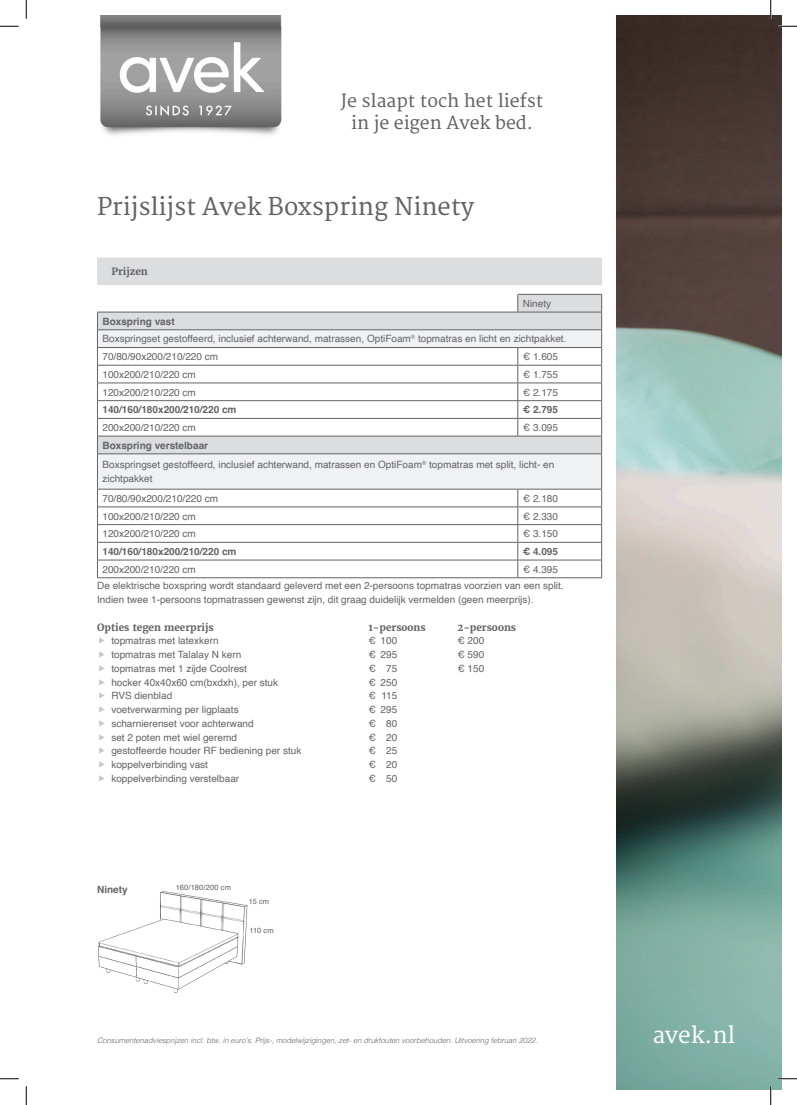
<style>
.page{position:relative;width:797px;height:1105px;background:#fff}
.page>*{position:absolute;margin:0;border:0;box-sizing:border-box;transform-origin:0 0}
.Standaard{font:23.75px "Merriweather";color:#636366}
.Standaard-2{font:22.38px "Merriweather";color:#fff}
.Standaard-3{font:17.75px "Merriweather";color:#636366}
.Standaard-4{font:10px/13.8px "Helvetica";color:#636366}
.platte_tekst{font:10px "Helvetica";color:#636366}
.Standaard-5{font:700 10px "Helvetica";color:#636366}
.Standaard-6{font:700 10px "Merriweather";color:#636366}
.Koppen{font:700 10px "Merriweather";color:#636366}
.platte_tekst-2{font:700 10px "Helvetica";color:#636366}
.Standaard-7{font:italic 300 7.5px "Helvetica";color:#636366}
.t1{font:7.5px "Helvetica";letter-spacing:.025em;color:#636366}
</style>
<div class="page">
<img style="left:98px;top:891px;width:150px;height:102px">
<div style="left:97px;top:258px;width:505px;height:27px;background:#dcdddf"></div>
<svg style="left:98px;top:295px;width:503px;height:34px;fill:#dcdddf"></svg>
<svg style="left:98px;top:330px;width:503px;height:159px"></svg>
<hr style="left:517px;top:294px;width:85px;height:1px;background:#636366">
<svg style="left:517px;top:295px;width:1px;height:17px"></svg>
<hr style="left:518px;top:312px;width:84px;height:1px;background:#636366">
<hr style="left:97px;top:329px;width:421px;height:1px;background:#636366">
<hr style="left:518px;top:329px;width:84px;height:1px;background:#636366">
<hr style="left:97px;top:347px;width:421px;height:1px;background:#636366">
<hr style="left:518px;top:347px;width:84px;height:1px;background:#636366">
<hr style="left:97px;top:365px;width:421px;height:1px;background:#636366">
<hr style="left:518px;top:365px;width:84px;height:1px;background:#636366">
<hr style="left:97px;top:383px;width:421px;height:1px;background:#636366">
<hr style="left:518px;top:383px;width:84px;height:1px;background:#636366">
<hr style="left:97px;top:400px;width:421px;height:1px;background:#636366">
<hr style="left:518px;top:400px;width:84px;height:1px;background:#636366">
<hr style="left:97px;top:418px;width:421px;height:1px;background:#636366">
<hr style="left:518px;top:418px;width:84px;height:1px;background:#636366">
<svg style="left:517px;top:348px;width:1px;height:88px"></svg>
<hr style="left:97px;top:436px;width:421px;height:1px;background:#636366">
<hr style="left:518px;top:436px;width:84px;height:1px;background:#636366">
<svg style="left:601px;top:295px;width:1px;height:158px"></svg>
<hr style="left:97px;top:453px;width:421px;height:1px;background:#636366">
<hr style="left:97px;top:454px;width:1px;height:35px;background:#636366">
<hr style="left:518px;top:453px;width:84px;height:1px;background:#636366">
<hr style="left:601px;top:454px;width:1px;height:35px;background:#636366">
<hr style="left:97px;top:489px;width:421px;height:1px;background:#636366">
<hr style="left:518px;top:489px;width:84px;height:1px;background:#636366">
<hr style="left:97px;top:507px;width:421px;height:1px;background:#636366">
<hr style="left:518px;top:507px;width:84px;height:1px;background:#636366">
<hr style="left:97px;top:524px;width:421px;height:1px;background:#636366">
<hr style="left:518px;top:524px;width:84px;height:1px;background:#636366">
<hr style="left:97px;top:542px;width:421px;height:1px;background:#636366">
<hr style="left:518px;top:542px;width:84px;height:1px;background:#636366">
<hr style="left:97px;top:560px;width:421px;height:1px;background:#636366">
<svg style="left:97px;top:489px;width:1px;height:88px"></svg>
<hr style="left:518px;top:560px;width:84px;height:1px;background:#636366">
<svg style="left:517px;top:489px;width:1px;height:88px"></svg>
<svg style="left:601px;top:489px;width:1px;height:88px"></svg>
<hr style="left:97px;top:577px;width:421px;height:1px;background:#636366">
<hr style="left:518px;top:577px;width:84px;height:1px;background:#636366">
<svg style="left:97px;top:311px;width:1px;height:142px"></svg>
<hr style="left:97px;top:312px;width:421px;height:1px;background:#636366">
<img style="left:616px;top:16px;width:165px;height:1073px">
<img style="left:100px;top:16px;width:182px;height:119px">
<svg style="left:0;top:25px;width:19px;height:2px"></svg>
<svg style="left:778px;top:25px;width:19px;height:2px"></svg>
<svg style="left:0;top:1078px;width:19px;height:1px"></svg>
<svg style="left:778px;top:1078px;width:19px;height:1px"></svg>
<svg style="left:25px;top:0;width:2px;height:19px"></svg>
<svg style="left:25px;top:1086px;width:2px;height:19px"></svg>
<svg style="left:770px;top:0;width:1px;height:19px"></svg>
<svg style="left:770px;top:1086px;width:1px;height:19px"></svg>
<p class="Standaard-3" style="left:341px;top:91px;width:204px">Je slaapt toch het liefst</p>
<p class="Standaard-3" style="left:351px;top:112px;width:183px">in je eigen Avek bed.</p>
<p class="Standaard" style="left:97px;top:193px;width:378px">Prijslijst Avek Boxspring Ninety</p>
<p class="Koppen" style="left:111px;top:265px;width:38px">Prijzen</p>
<p class="Standaard-4" style="left:523px;top:297px;width:30px">Ninety</p>
<p class="Standaard-5" style="left:102px;top:315px;width:74px">Boxspring vast</p>
<p class="Standaard-4" style="left:102px;top:332px;width:465px">Boxspringset gestoffeerd, inclusief achterwand, matrassen, OptiFoam<sup>®</sup> topmatras en licht en zichtpakket.</p>
<p class="Standaard-4" style="left:102px;top:350px;width:117px">70/80/90x200/210/220 cm</p>
<p class="Standaard-4" style="left:523px;top:350px;width:37px">€ 1.605</p>
<p class="Standaard-4" style="left:102px;top:368px;width:95px">100x200/210/220 cm</p>
<p class="Standaard-4" style="left:523px;top:368px;width:37px">€ 1.755</p>
<p class="Standaard-4" style="left:102px;top:385px;width:95px">120x200/210/220 cm</p>
<p class="Standaard-4" style="left:523px;top:385px;width:37px">€ 2.175</p>
<p class="Standaard-5" style="left:102px;top:404px;width:135px">140/160/180x200/210/220 cm</p>
<p class="Standaard-5" style="left:523px;top:404px;width:37px">€ 2.795</p>
<p class="Standaard-4" style="left:102px;top:421px;width:95px">200x200/210/220 cm</p>
<p class="Standaard-4" style="left:523px;top:421px;width:37px">€ 3.095</p>
<p class="Standaard-5" style="left:102px;top:439px;width:107px">Boxspring verstelbaar</p>
<p class="Standaard-4" style="left:102px;top:458px;width:453px">Boxspringset gestoffeerd, inclusief achterwand, matrassen en OptiFoam<sup>®</sup> topmatras met split, licht- en zichtpakket</p>
<p class="Standaard-4" style="left:102px;top:492px;width:117px">70/80/90x200/210/220 cm</p>
<p class="Standaard-4" style="left:523px;top:492px;width:37px">€ 2.180</p>
<p class="Standaard-4" style="left:102px;top:509px;width:95px">100x200/210/220 cm</p>
<p class="Standaard-4" style="left:523px;top:509px;width:37px">€ 2.330</p>
<p class="Standaard-4" style="left:102px;top:527px;width:95px">120x200/210/220 cm</p>
<p class="Standaard-4" style="left:523px;top:527px;width:37px">€ 3.150</p>
<p class="Standaard-5" style="left:102px;top:545px;width:135px">140/160/180x200/210/220 cm</p>
<p class="Standaard-5" style="left:523px;top:545px;width:37px">€ 4.095</p>
<p class="Standaard-4" style="left:102px;top:563px;width:95px">200x200/210/220 cm</p>
<p class="Standaard-4" style="left:523px;top:563px;width:37px">€ 4.395</p>
<p class="platte_tekst" style="left:97px;top:578px;width:468px">De elektrische boxspring wordt standaard geleverd met een 2-persoons topmatras voorzien van een split.</p>
<p class="platte_tekst" style="left:97px;top:592px;width:438px">Indien twee 1-persoons topmatrassen gewenst zijn, dit graag duidelijk vermelden (geen meerprijs).</p>
<p class="Standaard-6" style="left:97px;top:621px;width:118px">Opties tegen meerprijs</p>
<p class="Standaard-6" style="left:368px;top:621px;width:59px">1-persoons</p>
<p class="Standaard-6" style="left:457px;top:621px;width:60px">2-persoons</p>
<p class="Standaard-4" style="left:111px;top:634px;width:109px">topmatras met latexkern</p>
<p class="Standaard-4" style="left:368px;top:634px;width:30px">€ 100</p>
<p class="Standaard-4" style="left:457px;top:634px;width:28px">€ 200</p>
<p class="Standaard-4" style="left:111px;top:648px;width:131px">topmatras met Talalay N kern</p>
<p class="Standaard-4" style="left:368px;top:648px;width:30px">€ 295</p>
<p class="Standaard-4" style="left:457px;top:648px;width:28px">€ 590</p>
<p class="Standaard-4" style="left:111px;top:662px;width:137px">topmatras met 1 zijde Coolrest</p>
<p class="Standaard-4" style="left:368px;top:662px;width:30px">€ 75</p>
<p class="Standaard-4" style="left:457px;top:662px;width:28px">€ 150</p>
<p class="Standaard-4" style="left:111px;top:675px;width:168px">hocker 40x40x60 cm(bxdxh), per stuk</p>
<p class="Standaard-4" style="left:368px;top:675px;width:30px">€ 250</p>
<p class="Standaard-4" style="left:111px;top:689px;width:62px">RVS dienblad</p>
<p class="Standaard-4" style="left:368px;top:689px;width:30px">€ 115</p>
<p class="Standaard-4" style="left:111px;top:703px;width:129px">voetverwarming per ligplaats</p>
<p class="Standaard-4" style="left:368px;top:703px;width:30px">€ 295</p>
<p class="Standaard-4" style="left:111px;top:717px;width:144px">scharnierenset voor achterwand</p>
<p class="Standaard-4" style="left:368px;top:717px;width:30px">€ 80</p>
<p class="Standaard-4" style="left:111px;top:730px;width:127px">set 2 poten met wiel geremd</p>
<p class="Standaard-4" style="left:368px;top:730px;width:30px">€ 20</p>
<p class="Standaard-4" style="left:111px;top:744px;width:191px">gestoffeerde houder RF bediening per stuk</p>
<p class="Standaard-4" style="left:368px;top:744px;width:30px">€ 25</p>
<p class="Standaard-4" style="left:111px;top:758px;width:98px">koppelverbinding vast</p>
<p class="Standaard-4" style="left:368px;top:758px;width:30px">€ 20</p>
<p class="Standaard-4" style="left:111px;top:772px;width:129px">koppelverbinding verstelbaar</p>
<p class="Standaard-4" style="left:368px;top:772px;width:30px">€ 50</p>
<p class="platte_tekst-2" style="left:97px;top:883px;width:32px">Ninety</p>
<p class="t1" style="left:176px;top:882px;width:57px">160/180/200 cm</p>
<p class="t1" style="left:249px;top:896px;width:22px">15 cm</p>
<p class="t1" style="left:249px;top:925px;width:26px">110 cm</p>
<p class="Standaard-7" style="left:97px;top:1034px;width:442px">Consumentenadviesprijzen incl. btw. in euro’s. Prijs-, modelwijzigingen, zet- en drukfouten voorbehouden. Uitvoering februari 2022.</p>
<p class="Standaard-2" style="left:653px;top:1022px;width:84px">avek.nl</p>
</div>
